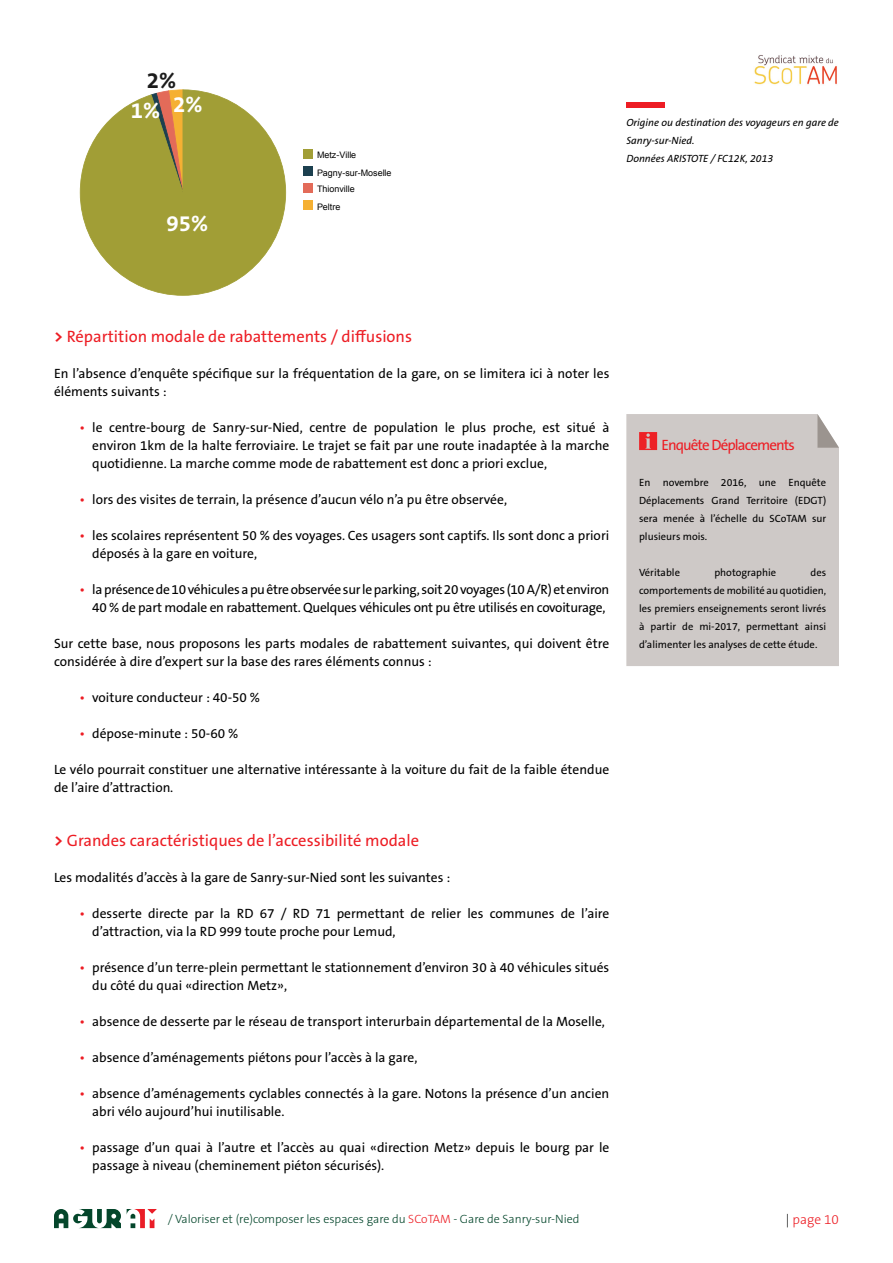
<style>
.page{position:relative;width:893px;height:1263px;background:#fff}
.page>*{position:absolute;margin:0;border:0;box-sizing:border-box;transform-origin:0 0}
.t1{font:700 22.35px "The Sans B W7";color:#fff}
.t2{font:700 22.35px "The Sans B W7";color:#1c1c1c}
.t3{font:16.5px "The Sans B W5 Plain";color:#ed1d24}
.t4{font:15px "The Sans B W5 Plain";letter-spacing:-.06em;color:#ed1d24}
.t5{font:13.5px/18px "The Sans B W5 Plain";color:#000}
.t6{font:13.5px/18px "The Sans B W5 Plain";letter-spacing:-.02em;color:#000;text-align:right}
.t7{font:300 13.5px "The Sans B W3";color:#ed1d24}
.t8{font:300 12px "The Sans B W3";color:#04462b}
.t9{font:10.5px/18px "The Sans B W5 Plain";color:#000;text-align:justify}
.t10{font:italic 10.5px/18px "The Sans B W5 Plain";color:#000}
.t11{font:9px/17.9px "Arial";color:#000}
.s1{font-family:"The Sans B W7";font-weight:700}
.s2{color:#ed1d24}
.s3{color:#000}
</style>
<div class="page">
<svg style="left:54px;top:1209px;width:103px;height:19px"></svg>
<img style="left:754px;top:55px;width:83px;height:30px">
<div style="left:626px;top:102px;width:39px;height:6px;background:#ed1d24"></div>
<svg style="left:80px;top:89px;width:206px;height:207px"></svg>
<div style="left:303px;top:149px;width:10px;height:9px;background:#a19e36"></div>
<div style="left:303px;top:166px;width:10px;height:10px;background:#1c404f"></div>
<div style="left:303px;top:183px;width:10px;height:9px;background:#e36b59"></div>
<div style="left:303px;top:200px;width:10px;height:10px;background:#f5b033"></div>
<div style="left:626px;top:414px;width:213px;height:252px;background:#cec9c7"></div>
<svg style="left:817px;top:414px;width:22px;height:34px"></svg>
<svg style="left:639px;top:432px;width:18px;height:18px"></svg>
<h1 class="t2" style="left:147px;top:66px;width:31px">2%</h1>
<h1 class="t1" style="left:131px;top:93px;width:73px">1% 2%</h1>
<h1 class="t1" style="left:167px;top:209px;width:43px">95%</h1>
<p class="t11" style="left:317px;top:146px;width:76px">Metz-Ville<br>Pagny-sur-Moselle</p>
<p class="t11" style="left:317px;top:181px;width:39px;line-height:17.4px">Thionville<br>Peltre</p>
<p class="t10" style="left:626px;top:114px;width:214px">Origine ou destination des voyageurs en gare de<br>Sanry-sur-Nied.<br>Données ARISTOTE / FC12K, 2013</p>
<p class="t3" style="left:54px;top:326px;width:360px"><span class="s1">&gt;</span> Répartition modale de rabattements / diffusions</p>
<p class="t5" style="left:54px;top:365px;width:557px">En l’absence d’enquête spécifique sur la fréquentation de la gare, on se limitera ici à noter les éléments suivants :</p>
<p class="t5" style="left:92px;top:419px;width:519px;text-align:justify;text-indent:-13px"><span class="s2">•</span> le centre-bourg de Sanry-sur-Nied, centre de population le plus proche, est situé à environ 1km de la halte ferroviaire. Le trajet se fait par une route inadaptée à la marche quotidienne. La marche comme mode de rabattement est donc a priori exclue,</p>
<p class="t5" style="left:80px;top:491px;width:429px"><span class="s2">•</span> lors des visites de terrain, la présence d’aucun vélo n’a pu être observée,</p>
<p class="t5" style="left:92px;top:527px;width:518px;text-indent:-13px"><span class="s2">•</span> les scolaires représentent 50 % des voyages. Ces usagers sont captifs. Ils sont donc a priori déposés à la gare en voiture,</p>
<p class="t6" style="left:80px;top:581px;width:531px"><span class="s2">•</span> la présence de 10 véhicules a pu être observée sur le parking, soit 20 voyages (10 A/R) et environ<br>40 % de part modale en rabattement. Quelques véhicules ont pu être utilisés en covoiturage,</p>
<p class="t5" style="left:54px;top:635px;width:557px">Sur cette base, nous proposons les parts modales de rabattement suivantes, qui doivent être considérée à dire d’expert sur la base des rares éléments connus :</p>
<p class="t5" style="left:80px;top:689px;width:182px"><span class="s2">•</span> voiture conducteur : 40-50 %</p>
<p class="t5" style="left:80px;top:725px;width:160px"><span class="s2">•</span> dépose-minute : 50-60 %</p>
<p class="t5" style="left:54px;top:761px;width:557px">Le vélo pourrait constituer une alternative intéressante à la voiture du fait de la faible étendue de l’aire d’attraction.</p>
<p class="t3" style="left:54px;top:830px;width:367px"><span class="s1">&gt;</span> Grandes caractéristiques de l’accessibilité modale</p>
<p class="t5" style="left:54px;top:869px;width:398px">Les modalités d’accès à la gare de Sanry-sur-Nied sont les suivantes :</p>
<p class="t5" style="left:92px;top:905px;width:519px;text-indent:-13px"><span class="s2">•</span> desserte directe par la RD 67 / RD 71 permettant de relier les communes de l’aire d’attraction, via la RD 999 toute proche pour Lemud,</p>
<p class="t5" style="left:92px;top:959px;width:519px;text-indent:-13px"><span class="s2">•</span> présence d’un terre-plein permettant le stationnement d’environ 30 à 40 véhicules situés du côté du quai «direction Metz»,</p>
<p class="t5" style="left:80px;top:1013px;width:527px"><span class="s2">•</span> absence de desserte par le réseau de transport interurbain départemental de la Moselle,</p>
<p class="t5" style="left:80px;top:1049px;width:339px"><span class="s2">•</span> absence d’aménagements piétons pour l’accès à la gare,</p>
<p class="t5" style="left:92px;top:1085px;width:518px;text-indent:-13px"><span class="s2">•</span> absence d’aménagements cyclables connectés à la gare. Notons la présence d’un ancien abri vélo aujourd’hui inutilisable.</p>
<p class="t5" style="left:92px;top:1139px;width:519px;text-indent:-13px"><span class="s2">•</span> passage d’un quai à l’autre et l’accès au quai «direction Metz» depuis le bourg par le passage à niveau (cheminement piéton sécurisés).</p>
<p class="t4" style="left:661px;top:435px;width:135px">Enquête Déplacements</p>
<p class="t9" style="left:639px;top:474px;width:189px">En novembre 2016, une Enquête Déplacements Grand Territoire (EDGT) sera menée à l’échelle du SCoTAM sur plusieurs mois.</p>
<p class="t9" style="left:639px;top:564px;width:42px">Véritable</p>
<p class="t9" style="left:714px;top:564px;width:63px">photographie</p>
<p class="t9" style="left:639px;top:564px;width:189px;text-indent:171px">des comportements de mobilité au quotidien, les premiers enseignements seront livrés à partir de mi-2017, permettant ainsi d’alimenter les analyses de cette étude.</p>
<p class="t8" style="left:168px;top:1211px;width:413px">/ Valoriser et (re)composer les espaces gare du <span class="s2">SCoTAM</span> - Gare de Sanry-sur-Nied</p>
<p class="t7" style="left:786px;top:1210px;width:55px"><span class="s3">|</span> page 10</p>
</div>
